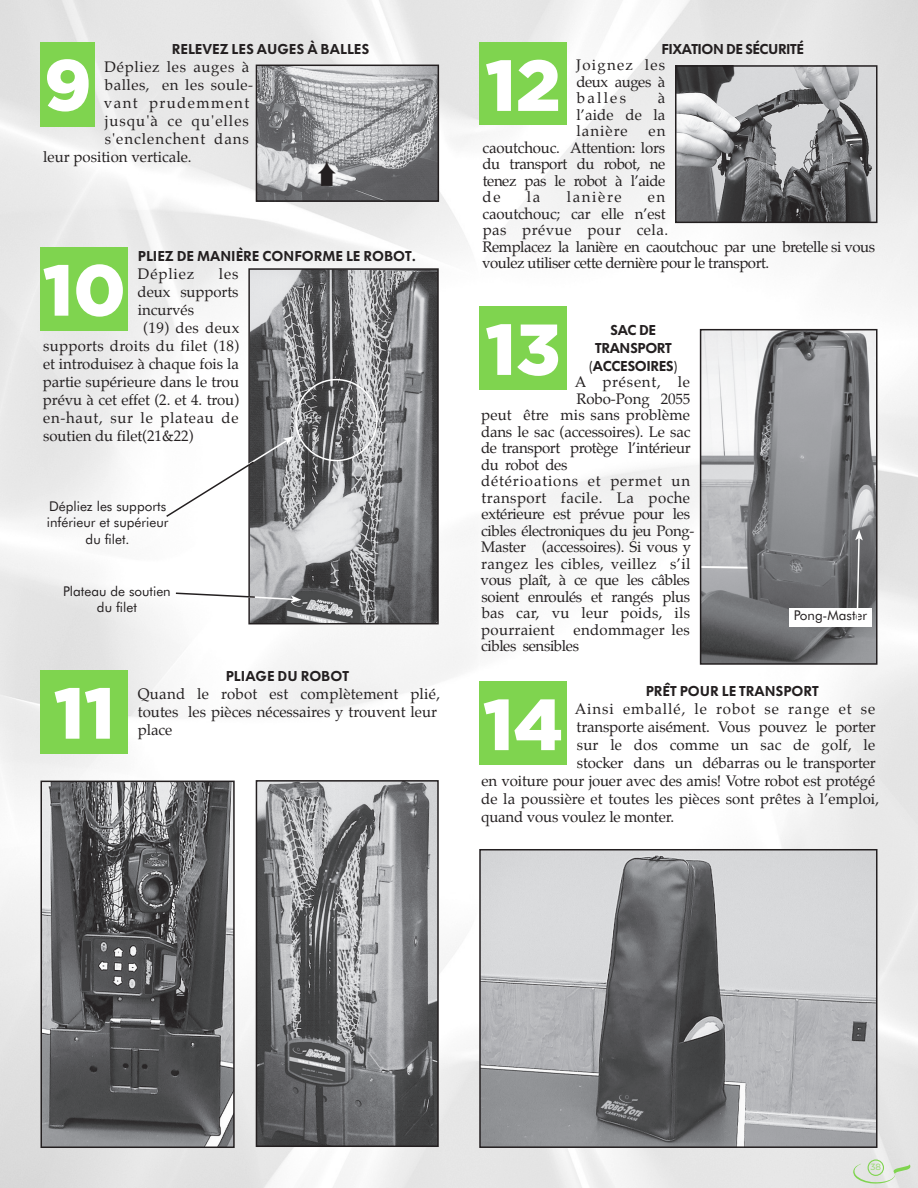
<style>
.page{position:relative;width:918px;height:1188px;background:#fff}
.page>*{position:absolute;margin:0;border:0;box-sizing:border-box;transform-origin:0 0}
.Step___s{font:900 72px "Gotham";color:#fff}
.Step_Captions{font:15px/16.5px "Palatino";letter-spacing:-.005em;color:#231f20;text-align:justify}
.Step_Captions-2{font:15px/16.5px "Palatino";letter-spacing:-.03em;color:#231f20}
.Step_Headings{font:15px "Futura Demi Bld";color:#231f20}
.Step_Captions-3{font:15px/16.5px "Palatino";letter-spacing:-.025em;color:#231f20}
.Step_Captions-4{font:15px "Palatino";letter-spacing:.06em;color:#231f20}
.Step_Headings-2{font:15px/18px "Futura Demi Bld";letter-spacing:-.025em;color:#231f20;text-align:center}
.Step_Captions-5{font:15px "Palatino";letter-spacing:.03em;color:#231f20}
.Step_Headings-3{font:15px "Futura Demi Bld";letter-spacing:-.03em;color:#231f20}
.Step_Captions-6{font:15px "Palatino";letter-spacing:.07em;color:#231f20}
.Step_Captions-7{font:15px "Palatino";letter-spacing:.065em;color:#231f20}
.Step_Captions-8{font:15px "Palatino";letter-spacing:.045em;color:#231f20}
.Step_Captions-9{font:15px "Palatino";letter-spacing:.095em;color:#231f20}
.Step_Captions-10{font:15px "Palatino";letter-spacing:.05em;color:#231f20}
.Step_Captions-11{font:15px "Palatino";letter-spacing:.11em;color:#231f20}
.Page___s_Arrows{font:13.5px/16.5px "Futura BT";color:#231f20;text-align:center}
.t1{font:9px "Gotham";color:#95db6b}
</style>
<div class="page">
<img style="left:0;top:0;width:918px;height:1188px">
<svg style="left:853px;top:1164px;width:58px;height:20px"></svg>
<div style="left:868px;top:1159px;width:16px;height:17px;border:1px solid #7fd44f;border-radius:50%"></div>
<img style="left:251px;top:271px;width:185px;height:350px">
<div style="left:248px;top:268px;width:191px;height:356px;border:2px solid #231f20"></div>
<img style="left:259px;top:783px;width:177px;height:361px">
<div style="left:256px;top:780px;width:183px;height:367px;border:2px solid #231f20"></div>
<img style="left:43px;top:784px;width:189px;height:361px">
<div style="left:40px;top:781px;width:195px;height:367px;border:2px solid #231f20"></div>
<img style="left:259px;top:68px;width:177px;height:131px">
<div style="left:256px;top:65px;width:183px;height:137px;border:2px solid #231f20"></div>
<div style="left:40px;top:42px;width:55px;height:84px;background:#7fd44f"></div>
<div style="left:40px;top:247px;width:88px;height:84px;background:#7fd44f"></div>
<div style="left:40px;top:670px;width:88px;height:84px;background:#7fd44f"></div>
<div style="left:295px;top:379px;width:83px;height:82px;border:2px solid #fff;border-radius:50%"></div>
<svg style="left:165px;top:436px;width:129px;height:82px"></svg>
<div style="left:479px;top:306px;width:88px;height:84px;background:#7fd44f"></div>
<div style="left:479px;top:682px;width:88px;height:83px;background:#7fd44f"></div>
<img style="left:703px;top:332px;width:172px;height:330px">
<div style="left:700px;top:329px;width:178px;height:336px;border:2px solid #231f20"></div>
<img style="left:482px;top:852px;width:393px;height:293px">
<div style="left:479px;top:849px;width:399px;height:299px;border:2px solid #231f20"></div>
<img style="left:678px;top:68px;width:197px;height:152px">
<div style="left:675px;top:65px;width:203px;height:158px;border:2px solid #231f20"></div>
<div style="left:479px;top:42px;width:88px;height:83px;background:#7fd44f"></div>
<svg style="left:174px;top:591px;width:127px;height:12px"></svg>
<div style="left:789px;top:608px;width:83px;height:18px;background:#fff"></div>
<svg style="left:855px;top:530px;width:8px;height:78px"></svg>
<svg style="left:318px;top:160px;width:18px;height:26px"></svg>
<p class="Step_Headings" style="left:172px;top:40px;width:199px">RELEVEZ LES AUGES À BALLES</p>
<p class="Step_Captions-8" style="left:105px;top:54px;width:146px">Dépliez les auges à</p>
<p class="Step_Captions-5" style="left:105px;top:72px;width:150px">balles, en les soule-</p>
<p class="Step_Captions-9" style="left:104px;top:90px;width:147px">vant prudemment</p>
<p class="Step_Captions-6" style="left:105px;top:108px;width:146px">jusqu'à ce qu'elles</p>
<p class="Step_Captions-7" style="left:105px;top:126px;width:146px">s'enclenchent dans</p>
<p class="Step_Captions" style="left:43px;top:148px;width:150px">leur position verticale.</p>
<p class="Step___s" style="left:44px;top:43px;width:49px">9</p>
<p class="Step_Headings" style="left:138px;top:247px;width:280px">PLIEZ DE MANIÈRE CONFORME LE ROBOT.</p>
<p class="Step_Captions-4" style="left:138px;top:261px;width:58px">Dépliez</p>
<p class="Step___s" style="left:43px;top:249px;width:84px">10</p>
<p class="Step_Captions" style="left:138px;top:264px;width:103px;line-height:18px;text-indent:81px">les deux supports incurvés</p>
<p class="Step_Captions" style="left:43px;top:318px;width:198px;line-height:18px;text-indent:100px">(19) des deux supports droits du filet (18) et introduisez à chaque fois la partie supérieure dans le trou prévu à cet effet (2. et 4. trou) en-haut, sur le plateau de soutien du filet(21&amp;22)</p>
<p class="Page___s_Arrows" style="left:47px;top:497px;width:123px">Dépliez les supports inférieur et supérieur du filet.</p>
<p class="Page___s_Arrows" style="left:63px;top:582px;width:109px">Plateau de soutien du filet</p>
<p class="Step___s" style="left:54px;top:672px;width:62px">11</p>
<p class="Step_Headings" style="left:226px;top:667px;width:125px">PLIAGE DU ROBOT</p>
<p class="Step_Captions" style="left:138px;top:685px;width:304px;line-height:18px;text-align:left">Quand le robot est complètement plié, toutes les pièces nécessaires y trouvent leur place</p>
<p class="Step_Headings-3" style="left:661px;top:40px;width:144px">FIXATION DE SÉCURITÉ</p>
<p class="Step_Captions" style="left:576px;top:57px;width:91px">Joignez les deux auges à balles</p>
<p class="Step___s" style="left:485px;top:44px;width:77px">12</p>
<p class="Step_Captions" style="left:576px;top:90px;width:91px;text-indent:82px">à l’aide de la lanière</p>
<p class="Step_Captions" style="left:483px;top:123px;width:184px;text-indent:166px">en caoutchouc. Attention: lors du transport du robot, ne tenez pas le robot à l’aide de</p>
<p class="Step_Captions" style="left:527px;top:189px;width:15px">la</p>
<p class="Step_Captions-11" style="left:567px;top:185px;width:56px">lanière</p>
<p class="Step_Captions-2" style="left:482px;top:189px;width:395px;text-indent:166px">en<br>caoutchouc; car elle n’est<br>pas prévue pour cela.<br>Remplacez la lanière en caoutchouc par une bretelle si vous voulez utiliser cette dernière pour le transport.</p>
<p class="Step___s" style="left:486px;top:308px;width:77px">13</p>
<p class="Step_Headings-2" style="left:589px;top:321px;width:90px">SAC DE<br>TRANSPORT (ACCESOIRES)</p>
<p class="Step_Captions-10" style="left:575px;top:370px;width:117px">A présent, le</p>
<p class="Step_Captions" style="left:576px;top:391px;width:115px">Robo-Pong 2055</p>
<p class="Step_Captions" style="left:481px;top:407px;width:210px">peut être mis sans problème</p>
<p class="Step_Captions" style="left:481px;top:424px;width:211px">dans le sac (accessoires). Le sac</p>
<p class="Step_Captions-3" style="left:481px;top:440px;width:211px">de transport protège l’intérieur</p>
<p class="Step_Captions-3" style="left:481px;top:457px;width:88px">du robot des</p>
<p class="Step_Captions" style="left:481px;top:473px;width:215px;text-align:left">détérioations et permet un transport facile. La poche extérieure est prévue pour les cibles électroniques du jeu Pong-<br>Master (accessoires). Si vous y rangez les cibles, veillez s’il vous plaît, à ce que les câbles soient enroulés et rangés plus bas car, vu leur poids, ils pourraient</p>
<p class="Page___s_Arrows" style="left:794px;top:607px;width:75px">Pong-Master</p>
<p class="Step_Captions-3" style="left:481px;top:622px;width:210px;text-indent:93px">endommager les cibles sensibles</p>
<p class="Step_Headings" style="left:646px;top:682px;width:175px">PRÊT POUR LE TRANSPORT</p>
<p class="Step_Captions-4" style="left:575px;top:696px;width:302px">Ainsi emballé, le robot se range et se</p>
<p class="Step_Captions" style="left:577px;top:719px;width:301px">transporte aisément. Vous pouvez le porter</p>
<p class="Step_Captions" style="left:577px;top:737px;width:300px">sur le dos comme un sac de golf, le</p>
<p class="Step_Captions" style="left:577px;top:755px;width:300px">stocker dans un débarras ou le transporter</p>
<p class="Step_Captions" style="left:482px;top:773px;width:395px">en voiture pour jouer avec des amis! Votre robot est protégé</p>
<p class="Step_Captions" style="left:481px;top:791px;width:400px">de la poussière et toutes les pièces sont prêtes à l’emploi,</p>
<p class="Step_Captions" style="left:481px;top:809px;width:194px">quand vous voulez le monter.</p>
<p class="Step___s" style="left:483px;top:683px;width:81px">14</p>
<p class="t1" style="left:870px;top:1162px;width:13px">38</p>
</div>
